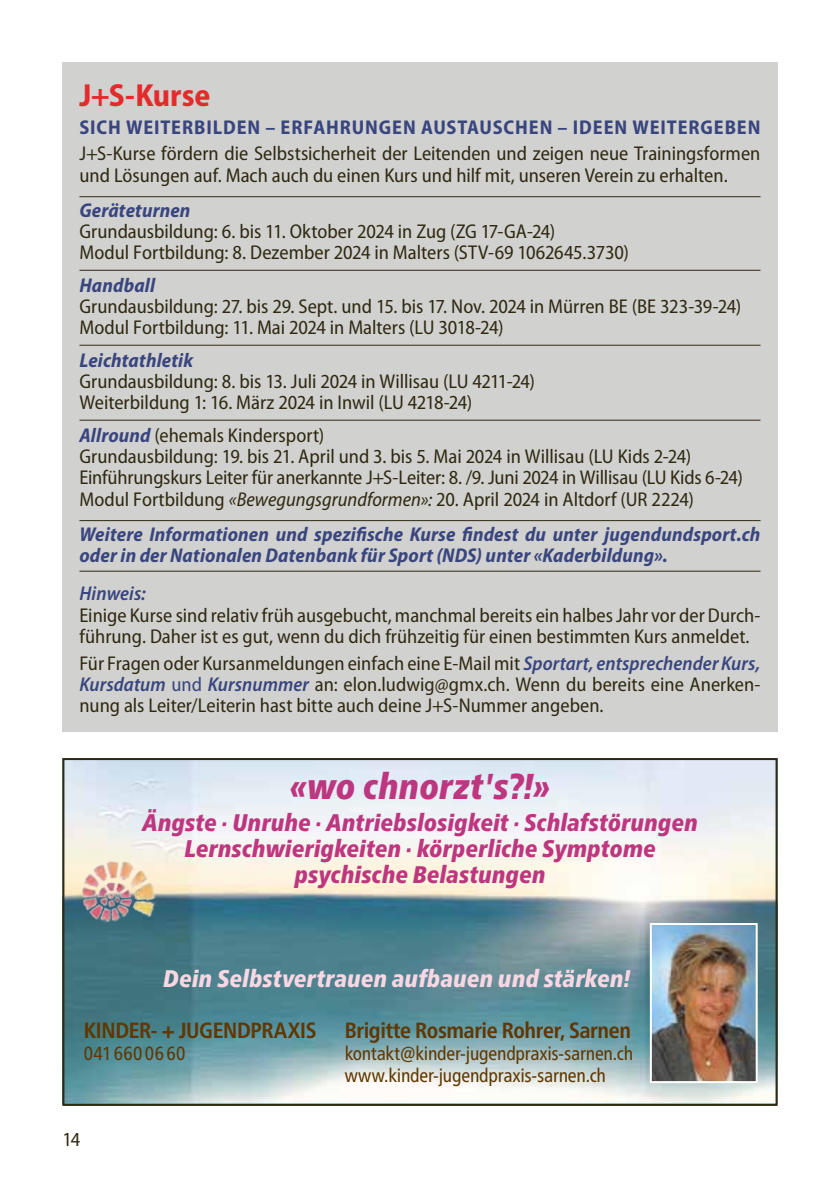
<style>
.page{position:relative;width:840px;height:1191px;background:#fff}
.page>*{position:absolute;margin:0;border:0;box-sizing:border-box;transform-origin:0 0}
.t1{font:italic 900 condensed 36px "Frutiger Neue LT Pro";letter-spacing:.005em;color:#be367f}
.t2{font:700 semi-condensed 32px "Myriad Pro";color:#e42b2b}
.t3{font:italic 900 condensed 24px/26px "Frutiger Neue LT Pro";letter-spacing:.005em;color:#be367f;text-align:center}
.t4{font:italic 900 condensed 24px "Frutiger Neue LT Pro";letter-spacing:.005em;color:#fbd7e4}
.t5{font:700 condensed 22px "Frutiger Neue LT Pro";letter-spacing:-.015em;color:#603700}
.t6{font:semi-condensed 20px/21.2px "Myriad Pro";color:#2f2912}
.t7{font:italic 700 semi-condensed 20px/21.2px "Myriad Pro";letter-spacing:.01em;color:#39457f}
.t8{font:700 semi-condensed 20px "Myriad Pro";letter-spacing:.045em;color:#39457f}
.t9{font:italic 600 semi-condensed 20px "Myriad Pro";letter-spacing:.005em;color:#39457f}
.t10{font:condensed 19px/22px "Frutiger Neue LT Pro";letter-spacing:-.01em;color:#603700}
.t11{font:condensed 19px "Frutiger Neue LT Pro";letter-spacing:.02em;color:#603700}
.s1{font-weight:700;font-style:italic;color:#39457f}
.s2{font-style:italic}
.s3{font-weight:600;font-style:italic;color:#39457f}
.s4{color:#39457f}
</style>
<div class="page">
<img style="left:65px;top:761px;width:709px;height:341px">
<img style="left:75px;top:852px;width:87px;height:75px">
<div style="left:62px;top:758px;width:715px;height:348px;border:2px solid #2f2912"></div>
<img style="left:652px;top:926px;width:102px;height:154px">
<div style="left:649px;top:923px;width:108px;height:160px;border:2px solid #fff"></div>
<div style="left:62px;top:62px;width:715px;height:669px;background:#d1d1cf"></div>
<hr style="left:79px;top:196px;width:681px;height:1px;background:#2f2912">
<hr style="left:79px;top:270px;width:681px;height:1px;background:#2f2912">
<hr style="left:79px;top:345px;width:681px;height:1px;background:#2f2912">
<hr style="left:79px;top:420px;width:681px;height:1px;background:#2f2912">
<hr style="left:79px;top:520px;width:681px;height:1px;background:#2f2912">
<hr style="left:79px;top:570px;width:681px;height:1px;background:#2f2912">
<h2 class="t2" style="left:79px;top:77px;width:132px">J+S-Kurse</h2>
<p class="t8" style="left:79px;top:116px;width:682px">SICH WEITERBILDEN – ERFAHRUNGEN AUSTAUSCHEN – IDEEN WEITERGEBEN</p>
<p class="t6" style="left:79px;top:144px;width:682px">J+S-Kurse fördern die Selbstsicherheit der Leitenden und zeigen neue Trainingsformen und Lösungen auf. Mach auch du einen Kurs und hilf mit, unseren Verein zu erhalten.</p>
<p class="t7" style="left:79px;top:200px;width:112px">Geräteturnen</p>
<p class="t6" style="left:79px;top:221px;width:551px">Grundausbildung: 6. bis 11. Oktober 2024 in Zug (ZG 17-GA-24)<br>Modul Fortbildung: 8. Dezember 2024 in Malters (STV-69 1062645.3730)</p>
<p class="t7" style="left:79px;top:275px;width:77px">Handball</p>
<p class="t6" style="left:79px;top:296px;width:663px">Grundausbildung: 27. bis 29. Sept. und 15. bis 17. Nov. 2024 in Mürren BE (BE 323-39-24)<br>Modul Fortbildung: 11. Mai 2024 in Malters (LU 3018-24)</p>
<p class="t7" style="left:79px;top:350px;width:115px">Leichtathletik</p>
<p class="t6" style="left:79px;top:371px;width:457px">Grundausbildung: 8. bis 13. Juli 2024 in Willisau (LU 4211-24)<br>Weiterbildung 1: 16. März 2024 in Inwil (LU 4218-24)</p>
<p class="t6" style="left:79px;top:425px;width:664px"><span class="s1">Allround</span> (ehemals Kindersport)<br>Grundausbildung: 19. bis 21. April und 3. bis 5. Mai 2024 in Willisau (LU Kids 2-24)<br>Einführungskurs Leiter für anerkannte J+S-Leiter: 8. /9. Juni 2024 in Willisau (LU Kids 6-24)<br>Modul Fortbildung <span class="s2">«Bewegungsgrundformen»:</span> 20. April 2024 in Altdorf (UR 2224)</p>
<p class="t7" style="left:79px;top:524px;width:682px">Weitere Informationen und spezifische Kurse findest du unter jugendundsport.ch oder in der Nationalen Datenbank für Sport (NDS) unter «Kaderbildung».</p>
<p class="t9" style="left:79px;top:583px;width:68px">Hinweis:</p>
<p class="t6" style="left:79px;top:605px;width:682px">Einige Kurse sind relativ früh ausgebucht, manchmal bereits ein halbes Jahr vor der Durch&shy;führung. Daher ist es gut, wenn du dich frühzeitig für einen bestimmten Kurs anmeldet.</p>
<p class="t6" style="left:79px;top:653px;width:682px;text-align:justify">Für Fragen oder Kursanmeldungen einfach eine E-Mail mit <span class="s3">Sportart, entsprechender Kurs, Kursdatum</span> <span class="s4">und</span> <span class="s3">Kursnummer</span> an: elon.ludwig@gmx.ch. Wenn du bereits eine Anerken&shy;nung als Leiter/Leiterin hast bitte auch deine J+S-Nummer angeben.</p>
<h1 class="t1" style="left:290px;top:765px;width:261px">«wo chnorzt's?!»</h1>
<p class="t3" style="left:142px;top:809px;width:556px">Ängste ∙ Unruhe ∙ Antriebslosigkeit ∙ Schlafstörungen<br>Lernschwierigkeiten ∙ körperliche Symptome psychische Belastungen</p>
<p class="t4" style="left:163px;top:964px;width:468px">Dein Selbstvertrauen aufbauen und stärken!</p>
<p class="t5" style="left:84px;top:1017px;width:234px">KINDER- + JUGENDPRAXIS</p>
<p class="t5" style="left:344px;top:1017px;width:287px">Brigitte Rosmarie Rohrer, Sarnen</p>
<p class="t11" style="left:84px;top:1042px;width:103px">0416600660</p>
<p class="t10" style="left:344px;top:1042px;width:289px">kontakt@kinder-jugendpraxis-sarnen.ch www.kinder-jugendpraxis-sarnen.ch</p>
<p class="t6" style="left:62px;top:1128px;width:20px">14</p>
</div>
